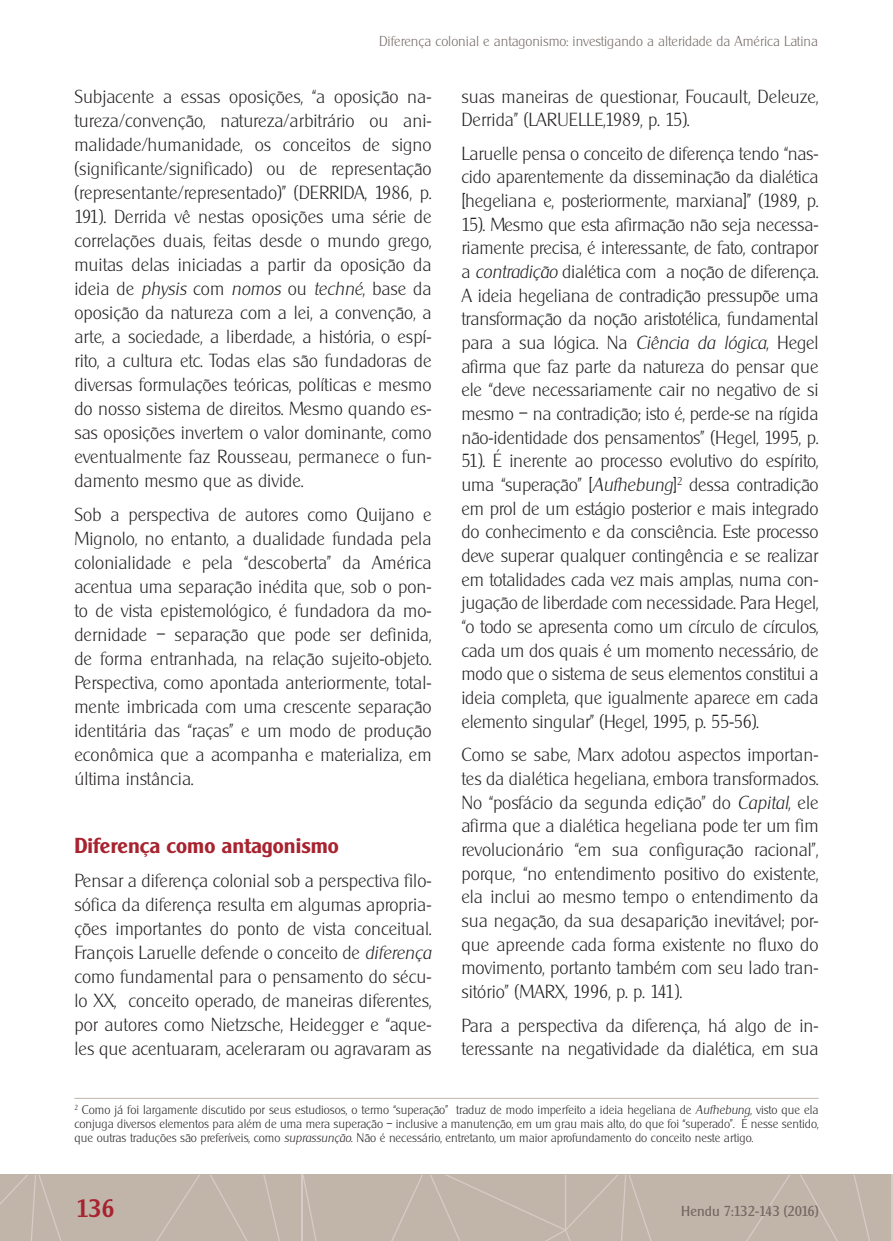
<style>
.page{position:relative;width:893px;height:1241px;background:#fff}
.page>*{position:absolute;margin:0;border:0;box-sizing:border-box;transform-origin:0 0}
.t1{font:500 24.5px "Cleargothic";color:#a7232f}
.t2{font:600 21px "Cleargothic";color:#a7232f}
.t3{font:200 18.38px/23.6px "Cleargothic";color:#231f20;text-align:justify}
.t4{font:200 14px "Cleargothic";color:#716662}
.t5{font:14px "Cleargothic";color:#716662}
.t6{font:200 12.25px/14px "Cleargothic";color:#231f20;text-align:justify}
.s1{font-style:italic}
</style>
<div class="page">
<div style="left:0;top:1174px;width:893px;height:66px;background:#c1b5aa"></div>
<hr style="left:301px;top:1174px;width:1px;height:66px;background:#d4ccc5">
<svg style="left:263px;top:1175px;width:17px;height:65px"></svg>
<svg style="left:210px;top:1175px;width:37px;height:65px"></svg>
<svg style="left:157px;top:1175px;width:43px;height:65px"></svg>
<svg style="left:0;top:1175px;width:61px;height:65px"></svg>
<hr style="left:891px;top:1174px;width:1px;height:66px;background:#d4ccc5">
<svg style="left:853px;top:1175px;width:17px;height:65px"></svg>
<svg style="left:800px;top:1175px;width:37px;height:65px"></svg>
<svg style="left:747px;top:1175px;width:43px;height:65px"></svg>
<svg style="left:430px;top:1175px;width:221px;height:65px"></svg>
<svg style="left:392px;top:1175px;width:31px;height:65px"></svg>
<svg style="left:302px;top:1174px;width:15px;height:66px"></svg>
<hr style="left:74px;top:1097px;width:745px;height:1px;background:#c1b5aa">
<p class="t4" style="left:379px;top:33px;width:440px">Diferença colonial e antagonismo: investigando a alteridade da América Latina</p>
<p class="t3" style="left:74px;top:84px;width:359px">Subjacente a essas oposições, “a oposição na&shy;tureza/convenção, natureza/arbitrário ou ani&shy;malidade/humanidade, os conceitos de signo (significante/significado) ou de representação (representante/representado)” (DERRIDA, 1986, p.<br>191). Derrida vê nestas oposições uma série de correlações duais, feitas desde o mundo grego, muitas delas iniciadas a partir da oposição da ideia de <span class="s1">physis</span> com <span class="s1">nomos</span> ou <span class="s1">techné</span>, base da oposição da natureza com a lei, a convenção, a arte, a sociedade, a liberdade, a história, o espí&shy;rito, a cultura etc. Todas elas são fundadoras de diversas formulações teóricas, políticas e mesmo do nosso sistema de direitos. Mesmo quando es&shy;sas oposições invertem o valor dominante, como eventualmente faz Rousseau, permanece o fun&shy;damento mesmo que as divide.</p>
<p class="t3" style="left:74px;top:502px;width:359px">Sob a perspectiva de autores como Quijano e Mignolo, no entanto, a dualidade fundada pela colonialidade e pela “descoberta” da América acentua uma separação inédita que, sob o pon&shy;to de vista epistemológico, é fundadora da mo&shy;dernidade – separação que pode ser definida, de forma entranhada, na relação sujeito-objeto.<br>Perspectiva, como apontada anteriormente, total&shy;mente imbricada com uma crescente separação identitária das “raças” e um modo de produção econômica que a acompanha e materializa, em última instância.</p>
<p class="t2" style="left:74px;top:832px;width:266px">Diferença como antagonismo</p>
<p class="t3" style="left:74px;top:868px;width:359px">Pensar a diferença colonial sob a perspectiva filo&shy;sófica da diferença resulta em algumas apropria&shy;ções importantes do ponto de vista conceitual.<br>François Laruelle defende o conceito de <span class="s1">diferença </span>como fundamental para o pensamento do sécu&shy;lo XX, conceito operado, de maneiras diferentes, por autores como Nietzsche, Heidegger e “aque&shy;les que acentuaram, aceleraram ou agravaram as</p>
<p class="t3" style="left:461px;top:84px;width:359px">suas maneiras de questionar, Foucault, Deleuze,<br>Derrida” (LARUELLE,1989, p. 15).</p>
<p class="t3" style="left:461px;top:141px;width:359px">Laruelle pensa o conceito de diferença tendo “nas&shy;cido aparentemente da disseminação da dialética [hegeliana e, posteriormente, marxiana]” (1989, p.<br>15). Mesmo que esta afirmação não seja necessa&shy;riamente precisa, é interessante, de fato, contrapor a <span class="s1">contradição</span> dialética com a noção de diferença.<br>A ideia hegeliana de contradição pressupõe uma transformação da noção aristotélica, fundamental para a sua lógica. Na <span class="s1">Ciência da lógica</span>, Hegel afirma que faz parte da natureza do pensar que ele “deve necessariamente cair no negativo de si mesmo – na contradição; isto é, perde-se na rígida não-identidade dos pensamentos” (Hegel, 1995, p.<br>51). É inerente ao processo evolutivo do espírito, uma “superação” [<span class="s1">Aufhebung</span>]<sup>2</sup> dessa contradição em prol de um estágio posterior e mais integrado do conhecimento e da consciência. Este processo deve superar qualquer contingência e se realizar em totalidades cada vez mais amplas, numa con&shy;jugação de liberdade com necessidade. Para Hegel, “o todo se apresenta como um círculo de círculos, cada um dos quais é um momento necessário, de modo que o sistema de seus elementos constitui a ideia completa, que igualmente aparece em cada elemento singular” (Hegel, 1995, p. 55-56).</p>
<p class="t3" style="left:461px;top:743px;width:359px">Como se sabe, Marx adotou aspectos importan&shy;tes da dialética hegeliana, embora transformados.<br>No “posfácio da segunda edição” do <span class="s1">Capital</span>, ele afirma que a dialética hegeliana pode ter um fim revolucionário “em sua configuração racional”, porque, “no entendimento positivo do existente, ela inclui ao mesmo tempo o entendimento da sua negação, da sua desaparição inevitável; por&shy;que apreende cada forma existente no fluxo do movimento, portanto também com seu lado tran&shy;sitório” (MARX, 1996, p. p. 141).</p>
<p class="t3" style="left:461px;top:1013px;width:359px">Para a perspectiva da diferença, há algo de in&shy;teressante na negatividade da dialética, em sua</p>
<p class="t6" style="left:74px;top:1102px;width:746px"><sup>2</sup> Como já foi largamente discutido por seus estudiosos, o termo “superação” traduz de modo imperfeito a ideia hegeliana de <span class="s1">Aufhebung</span>, visto que ela conjuga diversos elementos para além de uma mera superação – inclusive a manutenção, em um grau mais alto, do que foi “superado”. É nesse sentido, que outras traduções são preferíveis, como <span class="s1">suprassunção</span>. Não é necessário, entretanto, um maior aprofundamento do conceito neste artigo.</p>
<h1 class="t1" style="left:76px;top:1192px;width:40px">136</h1>
<p class="t5" style="left:681px;top:1202px;width:139px">Hendu 7:132-143 (2016)</p>
</div>
